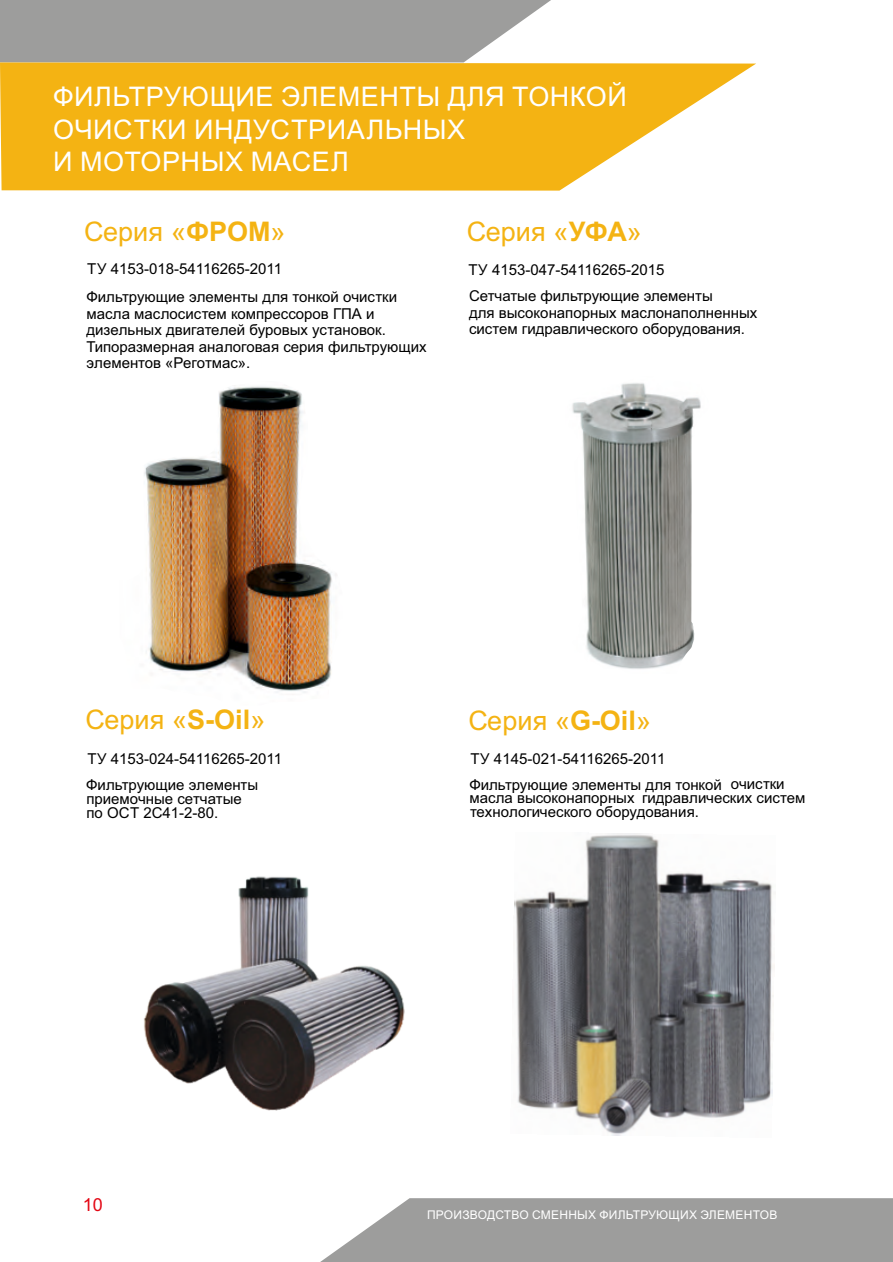
<style>
.page{position:relative;width:893px;height:1262px;background:#fff}
.page>*{position:absolute;margin:0;border:0;box-sizing:border-box;transform-origin:0 0}
.t1{font:27px/32.4px "Arial";letter-spacing:.02em;color:#fff}
.t2{font:27px "Arial";color:#f4b313}
.t3{font:18px "Arial";color:#e30613}
.t4{font:15px/16.5px "Arial";color:#000}
.t5{font:12px "Arial";letter-spacing:.02em;color:#fff}
.s1{font-weight:700}
</style>
<div class="page">
<svg style="left:320px;top:1198px;width:573px;height:64px;background:#a5a5a4"></svg>
<svg style="left:0;top:0;width:551px;height:62px;background:#a4a4a3"></svg>
<svg style="left:0;top:62px;width:756px;height:129px;background:#f5bd34"></svg>
<img style="left:144px;top:386px;width:193px;height:307px">
<img style="left:572px;top:383px;width:129px;height:286px">
<img style="left:514px;top:833px;width:261px;height:303px">
<img style="left:144px;top:876px;width:261px;height:235px">
<h1 class="t1" style="left:53px;top:83px;width:575px">ФИЛЬТРУЮЩИЕ ЭЛЕМЕНТЫ ДЛЯ ТОНКОЙ<br>ОЧИСТКИ ИНДУСТРИАЛЬНЫХ<br>И МОТОРНЫХ МАСЕЛ</h1>
<h1 class="t2" style="left:84px;top:221px;width:203px">Серия «<span class="s1">ФРОМ</span>»</h1>
<p class="t4" style="left:86px;top:255px;width:312px;line-height:28.8px">ТУ 4153-018-54116265-2011<br>Фильтрующие элементы для тонкой очистки</p>
<p class="t4" style="left:86px;top:307px;width:342px">масла маслосистем компрессоров ГПА и дизельных двигателей буровых установок.<br>Типоразмерная аналоговая серия фильтрующих элементов «Реготмас».</p>
<h1 class="t2" style="left:467px;top:221px;width:176px">Серия «<span class="s1">УФА</span>»</h1>
<p class="t4" style="left:468px;top:263px;width:197px">ТУ 4153-047-54116265-2015</p>
<p class="t4" style="left:469px;top:289px;width:290px">Сетчатые фильтрующие элементы<br>для высоконапорных маслонаполненных систем гидравлического оборудования.</p>
<h1 class="t2" style="left:85px;top:709px;width:181px">Серия «<span class="s1">S-Oil</span>»</h1>
<p class="t4" style="left:86px;top:746px;width:197px;line-height:27px">ТУ 4153-024-54116265-2011<br>Фильтрующие элементы<br>по ОСТ 2С41-2-80.</p>
<h1 class="t2" style="left:468px;top:710px;width:184px">Серия «<span class="s1">G-Oil</span>»</h1>
<p class="t4" style="left:469px;top:747px;width:317px;line-height:25.3px">ТУ 4145-021-54116265-2011<br>Фильтрующие элементы для тонкой очистки</p>
<p class="t4" style="left:470px;top:792px;width:337px;line-height:14.2px;text-indent:172px">гидравлических систем технологического оборудования.</p>
<p class="t4" style="left:86px;top:791px;width:157px">приемочные сетчатые</p>
<p class="t4" style="left:469px;top:791px;width:167px">масла высоконапорных</p>
<p class="t3" style="left:83px;top:1197px;width:22px">10</p>
<p class="t5" style="left:427px;top:1209px;width:352px">ПРОИЗВОДСТВО СМЕННЫХ ФИЛЬТРУЮЩИХ ЭЛЕМЕНТОВ</p>
</div>
